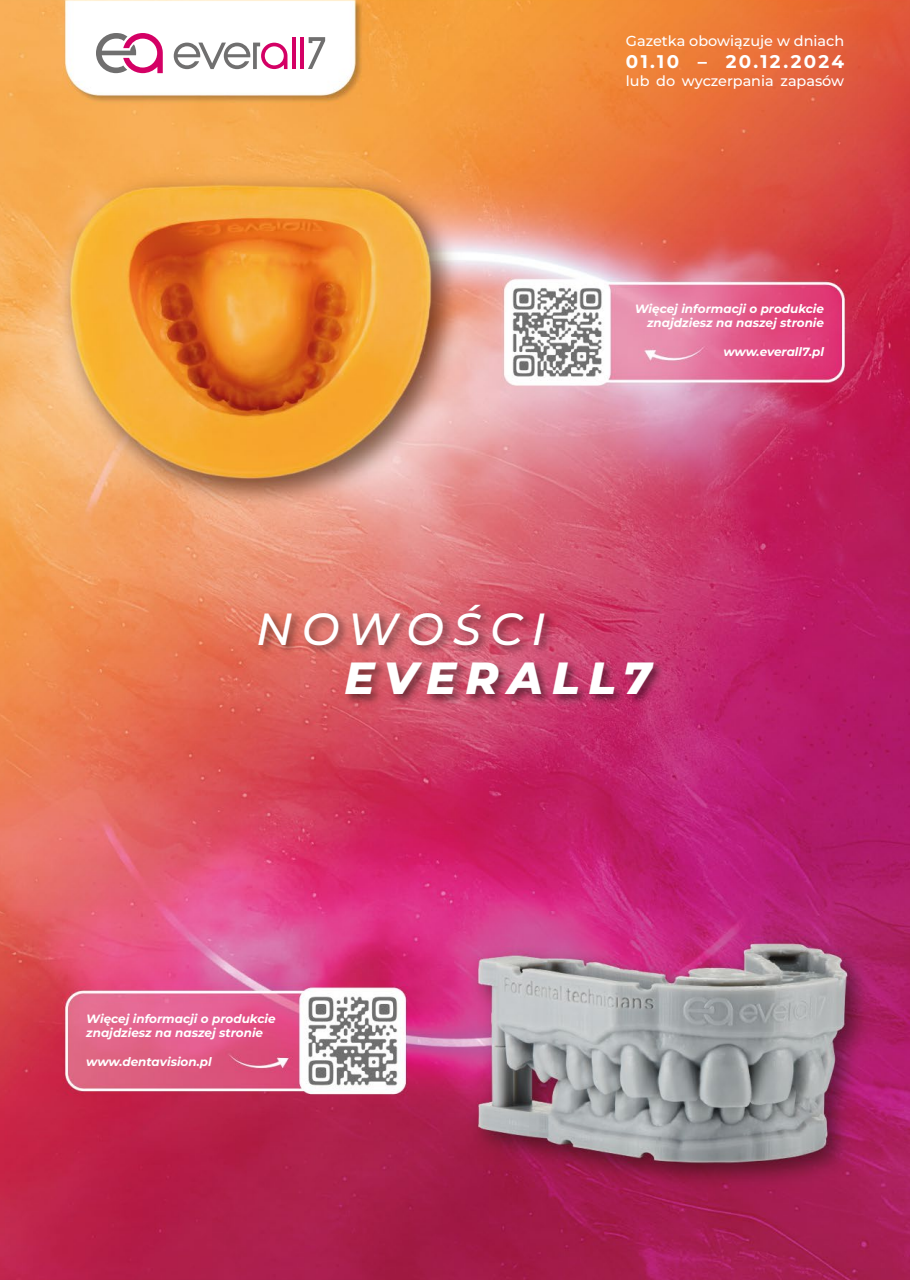
<style>
.page{position:relative;width:910px;height:1280px;background:#fff}
.page>*{position:absolute;margin:0;border:0;box-sizing:border-box;transform-origin:0 0}
.t1{font:italic 800 45px "Montserrat";letter-spacing:.2em;color:#fff}
.t2{font:italic 500 45px "Montserrat";letter-spacing:.2em;color:#fff}
.t3{font:700 18.3px "Montserrat";letter-spacing:.13em;color:#fff}
.t4{font:500 14.4px "Montserrat";color:#fff}
.t5{font:italic 700 12px/14.4px "Montserrat";color:#fff}
</style>
<div class="page">
<img style="left:0;top:0;width:910px;height:1280px">
<img style="left:250px;top:599px;width:418px;height:122px">
<svg style="left:96px;top:33px;width:67px;height:40px"></svg>
<hr style="left:292px;top:37px;width:4px;height:32px;background:#d40065">
<hr style="left:300px;top:37px;width:4px;height:32px;background:#d40065">
<svg style="left:308px;top:37px;width:17px;height:32px"></svg>
<svg style="left:174px;top:43px;width:113px;height:26px"></svg>
<p class="t4" style="left:626px;top:31px;width:220px">Gazetka obowiązuje w dniach</p>
<h2 class="t3" style="left:626px;top:49px;width:220px">01.10 – 20.12.2024</h2>
<p class="t4" style="left:626px;top:71px;width:220px">lub do wyczerpania zapasów</p>
<p class="t5" style="left:635px;top:301px;width:191px;text-align:right">Więcej informacji o produkcie znajdziesz na naszej stronie</p>
<p class="t5" style="left:723px;top:344px;width:102px">www.everall7.pl</p>
<h1 class="t2" style="left:256px;top:597px;width:291px">NOWOŚCI</h1>
<h1 class="t1" style="left:345px;top:645px;width:308px">EVERALL7</h1>
<p class="t5" style="left:86px;top:1010px;width:191px">Więcej informacji o produkcie znajdziesz na naszej stronie</p>
<p class="t5" style="left:86px;top:1054px;width:127px">www.dentavision.pl</p>
</div>
